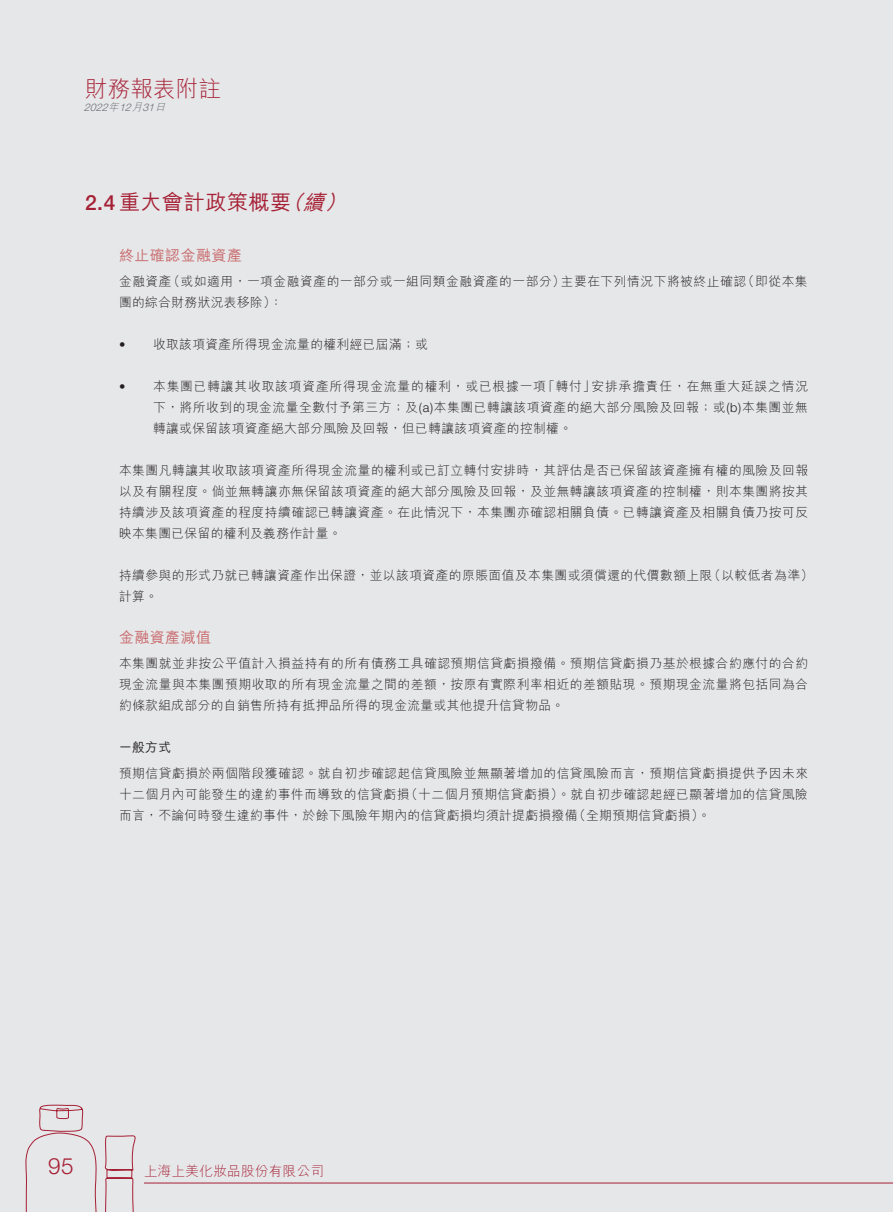
<style>
.page{position:relative;width:893px;height:1212px;background:#e6e7e9}
.page>*{position:absolute;margin:0;border:0;box-sizing:border-box;transform-origin:0 0}
.t1{font:300 22.5px "M Hei HK";letter-spacing:.01em;color:#a62035}
.t2{font:300 22.5px "Helvetica Neue LT Std";color:#a62035}
.t3{font:500 21px "M Hei HK";letter-spacing:.03em;color:#a62035}
.t4{font:italic 500 21px "M Hei HK";color:#a62035}
.t5{font:500 15px "M Hei HK";letter-spacing:.03em;color:#c96a6c}
.t6{font:300 13.5px "M Hei HK";letter-spacing:.03em;color:#a62035}
.t7{font:300 12.75px/21px "M Hei HK";letter-spacing:.035em;color:#231f20}
.t8{font:300 12.75px "M Hei HK";letter-spacing:.065em;color:#231f20}
.t9{font:500 12.75px "M Hei HK";color:#231f20}
.t10{font:300 12.75px "Helvetica Neue LT Std";color:#231f20}
.t11{font:italic 300 10.5px "Helvetica Neue LT Std";color:#6c6d70}
.t12{font:italic 300 10.5px "M Hei HK";color:#6c6d70}
.s1{font-family:"Helvetica Neue LT Std"}
</style>
<div class="page">
<hr style="left:144px;top:1182px;width:749px;height:1px;background:#a62035">
<svg style="left:26px;top:1104px;width:71px;height:108px"></svg>
<svg style="left:105px;top:1135px;width:31px;height:77px"></svg>
<h1 class="t1" style="left:85px;top:77px;width:137px">財務報表附註</h1>
<p class="t12" style="left:155px;top:102px;width:15px">日</p>
<p class="t12" style="left:108px;top:102px;width:15px">年</p>
<p class="t12" style="left:131px;top:102px;width:15px">月</p>
<p class="t11" style="left:84px;top:101px;width:28px">2022</p>
<p class="t11" style="left:119px;top:101px;width:17px">12</p>
<p class="t11" style="left:142px;top:101px;width:17px">31</p>
<h2 class="t3" style="left:85px;top:187px;width:208px"><span class="s1">2.4</span>重大會計政策概要</h2>
<p class="t5" style="left:119px;top:244px;width:124px">終止確認金融資產</p>
<h2 class="t4" style="left:282px;top:187px;width:30px">（</h2>
<h2 class="t4" style="left:325px;top:187px;width:30px">(</h2>
<h2 class="t4" style="left:303px;top:187px;width:30px">續</h2>
<p class="t7" style="left:167px;top:271px;width:399px">（或如適用，一項金融資產的一部分或一組同類金融資產的一部分）</p>
<p class="t7" style="left:742px;top:271px;width:67px">（即從本集</p>
<p class="t7" style="left:561px;top:271px;width:187px">主要在下列情況下將被終止確認</p>
<p class="t7" style="left:119px;top:271px;width:165px">金融資產<br>團的綜合財務狀況表移除：(</p>
<p class="t7" style="left:153px;top:334px;width:276px">收取該項資產所得現金流量的權利經已屆滿；或</p>
<p class="t10" style="left:119px;top:337px;width:8px">•</p>
<p class="t10" style="left:119px;top:379px;width:8px">•</p>
<p class="t7" style="left:542px;top:376px;width:55px">「轉付」</p>
<p class="t8" style="left:592px;top:380px;width:218px">安排承擔責任，在無重大延誤之情況</p>
<p class="t8" style="left:153px;top:380px;width:394px">本集團已轉讓其收取該項資產所得現金流量的權利，或已根據一項</p>
<p class="t7" style="left:153px;top:397px;width:656px">下，將所收到的現金流量全數付予第三方；及 <span class="s1">)a(</span> 本集團已轉讓該項資產的絕大部分風險及回報；或 <span class="s1">b( )</span>本集團並無轉讓或保留該項資產絕大部分風險及回報，但已轉讓該項資產的控制權。</p>
<p class="t7" style="left:119px;top:460px;width:691px;text-align:justify">本集團凡轉讓其收取該項資產所得現金流量的權利或已訂立轉付安排時，其評估是否已保留該資產擁有權的風險及回報以及有關程度。倘並無轉讓亦無保留該項資產的絕大部分風險及回報，及並無轉讓該項資產的控制權，則本集團將按其持續涉及該項資產的程度持續確認已轉讓資產。在此情況下，本集團亦確認相關負債。已轉讓資產及相關負債乃按可反映本集團已保留的權利及義務作計量。</p>
<p class="t7" style="left:708px;top:565px;width:107px">（以較低者為準(</p>
<p class="t7" style="left:119px;top:565px;width:595px">持續參與的形式乃就已轉讓資產作出保證，並以該項資產的原賬面值及本集團或須償還的代價數額上限計算。</p>
<p class="t5" style="left:119px;top:627px;width:94px">金融資產減值</p>
<p class="t7" style="left:119px;top:653px;width:691px;text-align:justify">本集團就並非按公平值計入損益持有的所有債務工具確認預期信貸虧損撥備。預期信貸虧損乃基於根據合約應付的合約現金流量與本集團預期收取的所有現金流量之間的差額，按原有實際利率相近的差額貼現。預期現金流量將包括同為合約條款組成部分的自銷售所持有抵押品所得的現金流量或其他提升信貸物品。</p>
<p class="t9" style="left:119px;top:738px;width:54px">一般方式</p>
<p class="t7" style="left:119px;top:762px;width:691px;text-align:right">預期信貸虧損於兩個階段獲確認。就自初步確認起信貸風險並無顯著增加的信貸風險而言，預期信貸虧損提供予因未來（十二個月預期信貸虧損）。就自初步確認起經已顯著增加的信貸風險</p>
<p class="t7" style="left:119px;top:783px;width:292px">十二個月內可能發生的違約事件而導致的信貸虧損</p>
<p class="t7" style="left:119px;top:804px;width:460px">而言，不論何時發生違約事件，於餘下風險年期內的信貸虧損均須計提虧損撥備</p>
<p class="t7" style="left:573px;top:804px;width:139px">（全期預期信貸虧損。(</p>
<h1 class="t2" style="left:48px;top:1152px;width:27px">95</h1>
<p class="t6" style="left:144px;top:1164px;width:182px">上海上美化妝品股份有限公司</p>
</div>
